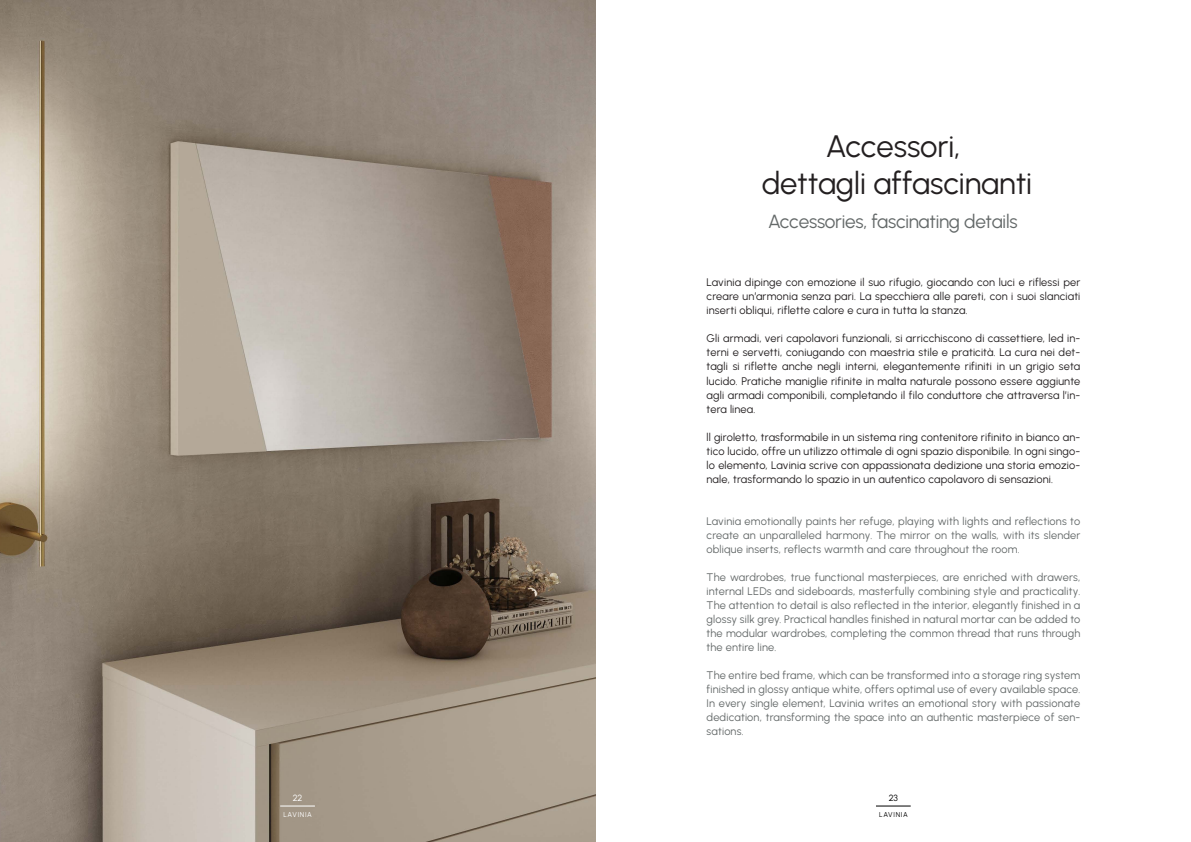
<style>
.page{position:relative;width:1191px;height:842px;background:#fff}
.page>*{position:absolute;margin:0;border:0;box-sizing:border-box;transform-origin:0 0}
.t1{font:31px "Urbanist";letter-spacing:-.005em;color:#231f20}
.t2{font:19px "Urbanist";letter-spacing:-.015em;color:#646969}
.t3{font:11px/14px "Urbanist";letter-spacing:.015em;color:#231f20;text-align:justify}
.t4{font:11px/14px "Urbanist";letter-spacing:.015em;color:#646969;text-align:justify}
.t5{font:9px "Urbanist";color:#fff}
.t6{font:9px "Urbanist";color:#000001}
.t7{font:7px "Urbanist";letter-spacing:.1em;color:#fff}
.t8{font:7px "Urbanist";letter-spacing:.1em;color:#000001}
</style>
<div class="page">
<img style="left:0;top:0;width:595px;height:842px">
<hr style="left:280px;top:806px;width:35px;height:1px;background:#fff">
<hr style="left:876px;top:806px;width:34px;height:1px;background:#000001">
<p class="t5" style="left:293px;top:792px;width:11px">22</p>
<p class="t7" style="left:283px;top:810px;width:30px">LAVINIA</p>
<p class="t1" style="left:826px;top:125px;width:136px">Accessori,</p>
<p class="t1" style="left:761px;top:162px;width:272px">dettagli affascinanti</p>
<p class="t2" style="left:768px;top:209px;width:251px">Accessories, fascinating details</p>
<p class="t3" style="left:706px;top:275px;width:375px">Lavinia dipinge con emozione il suo rifugio, giocando con luci e riflessi per creare un’armonia senza pari. La specchiera alle pareti, con i suoi slanciati inserti obliqui, riflette calore e cura in tutta la stanza.</p>
<p class="t3" style="left:706px;top:331px;width:375px">Gli armadi, veri capolavori funzionali, si arricchiscono di cassettiere, led in&shy;terni e servetti, coniugando con maestria stile e praticità. La cura nei det&shy;tagli si riflette anche negli interni, elegantemente rifiniti in un grigio seta lucido. Pratiche maniglie rifinite in malta naturale possono essere aggiunte agli armadi componibili, completando il filo conduttore che attraversa l’in&shy;tera linea.</p>
<p class="t3" style="left:706px;top:429px;width:375px">ll giroletto, trasformabile in un sistema ring contenitore rifinito in bianco an&shy;tico lucido, offre un utilizzo ottimale di ogni spazio disponibile. In ogni singo&shy;lo elemento, Lavinia scrive con appassionata dedizione una storia emozio&shy;nale, trasformando lo spazio in un autentico capolavoro di sensazioni.</p>
<p class="t4" style="left:706px;top:513px;width:375px">Lavinia emotionally paints her refuge, playing with lights and reflections to create an unparalleled harmony. The mirror on the walls, with its slender oblique inserts, reflects warmth and care throughout the room.</p>
<p class="t4" style="left:706px;top:569px;width:375px">The wardrobes, true functional masterpieces, are enriched with drawers, internal LEDs and sideboards, masterfully combining style and practicality.<br>The attention to detail is also reflected in the interior, elegantly finished in a glossy silk grey. Practical handles finished in natural mortar can be added to the modular wardrobes, completing the common thread that runs through the entire line.</p>
<p class="t4" style="left:706px;top:667px;width:375px">The entire bed frame, which can be transformed into a storage ring system finished in glossy antique white, offers optimal use of every available space.<br>In every single element, Lavinia writes an emotional story with passionate dedication, transforming the space into an authentic masterpiece of sen&shy;sations.</p>
<p class="t6" style="left:888px;top:792px;width:11px">23</p>
<p class="t8" style="left:879px;top:810px;width:30px">LAVINIA</p>
</div>
